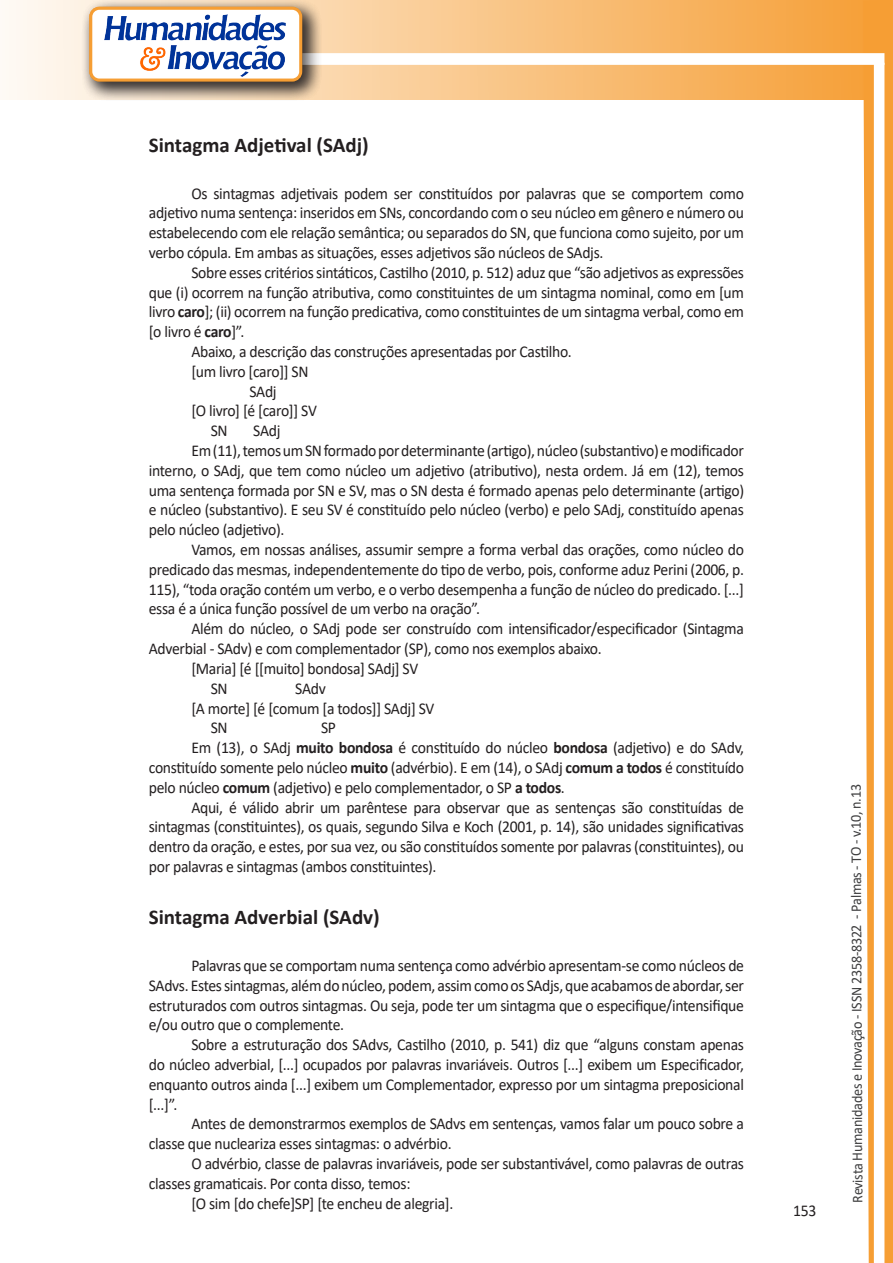
<style>
.page{position:relative;width:893px;height:1263px;background:#fff}
.page>*{position:absolute;margin:0;border:0;box-sizing:border-box;transform-origin:0 0}
.Titulo_2{font:700 21px "Calibri";color:#231f20}
.texto{font:16.5px/19.8px "Calibri";letter-spacing:-.02em;color:#231f20;text-align:justify;scale:.95 1}
.t1{font:15px "Calibri";letter-spacing:-.025em;color:#3e3e3f;scale:.95 1}
.s1{font-weight:700}
</style>
<div class="page">
<svg style="left:5px;top:0;width:858px;height:100px;background:#f9c484"></svg>
<div style="left:302px;top:53px;width:582px;height:12px;background:#fff;border:2px solid #fff"></div>
<svg style="left:863px;top:0;width:30px;height:1263px"></svg>
<div style="left:81px;top:0;width:241px;height:102px;background:#231f20;opacity:.75"></div>
<div style="left:91px;top:8px;width:210px;height:72px;background:#fff;border-radius:9px"></div>
<img style="left:104px;top:14px;width:181px;height:62px">
<div style="left:89px;top:7px;width:213px;height:75px;border:3px solid #f69e34;border-radius:9px"></div>
<p class="Titulo_2" style="left:149px;top:130px;width:221px">Sintagma Adjetival (SAdj)</p>
<p class="texto" style="left:149px;top:183px;width:628px;text-indent:43px">Os sintagmas adjetivais podem ser constituídos por palavras que se comportem como adjetivo numa sentença: inseridos em SNs, concordando com o seu núcleo em gênero e número ou estabelecendo com ele relação semântica; ou separados do SN, que funciona como sujeito, por um verbo cópula. Em ambas as situações, esses adjetivos são núcleos de SAdjs.</p>
<p class="texto" style="left:149px;top:262px;width:628px;text-indent:43px">Sobre esses critérios sintáticos, Castilho (2010, p. 512) aduz que “são adjetivos as expressões que (i) ocorrem na função atributiva, como constituintes de um sintagma nominal, como em [um livro <span class="s1">caro</span>]; (ii) ocorrem na função predicativa, como constituintes de um sintagma verbal, como em [o livro é <span class="s1">caro</span>]”.</p>
<p class="texto" style="left:191px;top:341px;width:402px">Abaixo, a descrição das construções apresentadas por Castilho.</p>
<p class="texto" style="left:191px;top:361px;width:125px">[um livro [caro]] SN</p>
<p class="texto" style="left:249px;top:381px;width:30px">SAdj</p>
<p class="texto" style="left:191px;top:401px;width:134px">[O livro] [é [caro]] SV</p>
<p class="texto" style="left:211px;top:420px;width:19px">SN</p>
<p class="texto" style="left:253px;top:420px;width:30px">SAdj</p>
<p class="texto" style="left:149px;top:440px;width:628px;text-indent:43px">Em (11), temos um SN formado por determinante (artigo), núcleo (substantivo) e modificador interno, o SAdj, que tem como núcleo um adjetivo (atributivo), nesta ordem. Já em (12), temos uma sentença formada por SN e SV, mas o SN desta é formado apenas pelo determinante (artigo) e núcleo (substantivo). E seu SV é constituído pelo núcleo (verbo) e pelo SAdj, constituído apenas pelo núcleo (adjetivo).</p>
<p class="texto" style="left:149px;top:539px;width:628px;text-indent:43px">Vamos, em nossas análises, assumir sempre a forma verbal das orações, como núcleo do predicado das mesmas, independentemente do tipo de verbo, pois, conforme aduz Perini (2006, p.<br>115), “toda oração contém um verbo, e o verbo desempenha a função de núcleo do predicado. [...] essa é a única função possível de um verbo na oração”.</p>
<p class="texto" style="left:149px;top:618px;width:628px;text-indent:43px">Além do núcleo, o SAdj pode ser construído com intensificador/especificador (Sintagma<br>Adverbial - SAdv) e com complementador (SP), como nos exemplos abaixo.</p>
<p class="texto" style="left:191px;top:658px;width:240px">[Maria] [é [[muito] bondosa] SAdj] SV</p>
<p class="texto" style="left:211px;top:678px;width:19px">SN</p>
<p class="texto" style="left:295px;top:678px;width:34px">SAdv</p>
<p class="texto" style="left:191px;top:698px;width:257px">[A morte] [é [comum [a todos]] SAdj] SV</p>
<p class="texto" style="left:211px;top:717px;width:19px">SN</p>
<p class="texto" style="left:321px;top:717px;width:17px">SP</p>
<p class="texto" style="left:149px;top:737px;width:628px;text-indent:43px">Em (13), o SAdj <span class="s1">muito bondosa</span> é constituído do núcleo <span class="s1">bondosa</span> (adjetivo) e do SAdv, constituído somente pelo núcleo <span class="s1">muito</span> (advérbio). E em (14), o SAdj <span class="s1">comum a todos</span> é constituído pelo núcleo <span class="s1">comum</span> (adjetivo) e pelo complementador, o SP <span class="s1">a todos</span>.</p>
<p class="texto" style="left:149px;top:797px;width:628px;text-indent:43px">Aqui, é válido abrir um parêntese para observar que as sentenças são constituídas de sintagmas (constituintes), os quais, segundo Silva e Koch (2001, p. 14), são unidades significativas dentro da oração, e estes, por sua vez, ou são constituídos somente por palavras (constituintes), ou por palavras e sintagmas (ambos constituintes).</p>
<p class="Titulo_2" style="left:149px;top:902px;width:232px">Sintagma Adverbial (SAdv)</p>
<p class="texto" style="left:149px;top:955px;width:628px;text-indent:43px">Palavras que se comportam numa sentença como advérbio apresentam-se como núcleos de SAdvs. Estes sintagmas, além do núcleo, podem, assim como os SAdjs, que acabamos de abordar, ser estruturados com outros sintagmas. Ou seja, pode ter um sintagma que o especifique/intensifique e/ou outro que o complemente.</p>
<p class="texto" style="left:149px;top:1034px;width:628px;text-indent:43px">Sobre a estruturação dos SAdvs, Castilho (2010, p. 541) diz que “alguns constam apenas do núcleo adverbial, [...] ocupados por palavras invariáveis. Outros [...] exibem um Especificador, enquanto outros ainda [...] exibem um Complementador, expresso por um sintagma preposicional [...]”.</p>
<p class="texto" style="left:149px;top:1113px;width:628px;text-indent:43px">Antes de demonstrarmos exemplos de SAdvs em sentenças, vamos falar um pouco sobre a classe que nucleariza esses sintagmas: o advérbio.</p>
<p class="texto" style="left:149px;top:1153px;width:628px;text-indent:43px">O advérbio, classe de palavras invariáveis, pode ser substantivável, como palavras de outras classes gramaticais. Por conta disso, temos:</p>
<p class="texto" style="left:191px;top:1193px;width:277px">[O sim [do chefe]SP] [te encheu de alegria].</p>
<p class="texto" style="left:793px;top:1200px;width:26px">153</p>
<p class="t1" style="left:846px;top:1203px;width:442px;rotate:-90deg">Revista Humanidades e Inovação - ISSN 2358-8322 - Palmas - TO - v.10, n.13</p>
</div>
